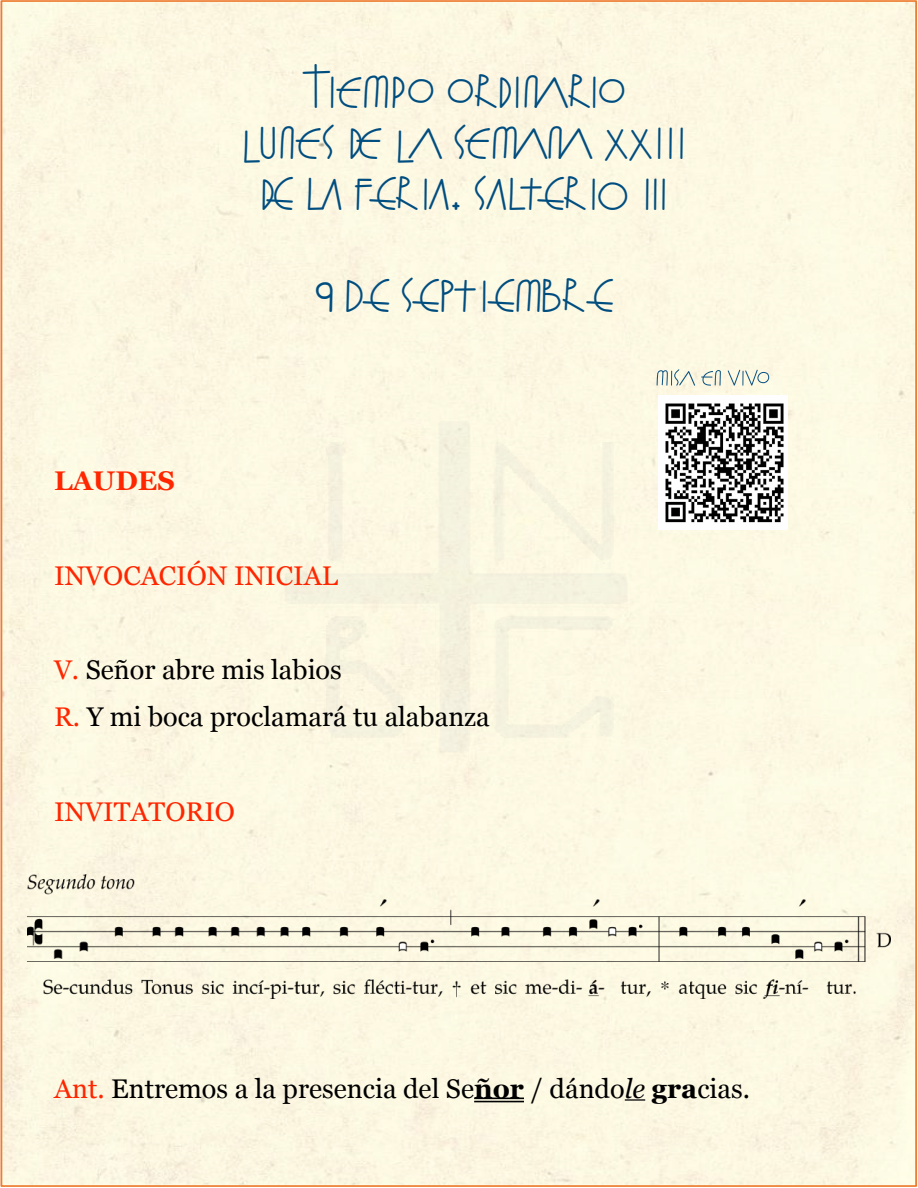
<style>
.page{position:relative;width:918px;height:1188px;background:#fff}
.page>*{position:absolute;margin:0;border:0;box-sizing:border-box;transform-origin:0 0}
.t1{font:45px/51px "Fray Gabriel";letter-spacing:-.015em;color:#004d80;text-align:center}
.t2{font:27px/47.2px "Georgia";color:#000}
.t3{font:27px "Georgia";color:#ff2600}
.t4{font:700 27px "Georgia";color:#ff2600}
.s1{color:#ff2600}
.s2{font-weight:700}
.s3{font-style:italic}
</style>
<div class="page">
<div style="left:4px;top:3px;width:910px;height:1181px;background:#fdf8e3"></div>
<img style="left:271px;top:416px;width:375px;height:355px">
<hr style="left:474px;top:1098px;width:50px;height:1px;background:#000">
<hr style="left:474px;top:1101px;width:50px;height:1px;background:#000">
<hr style="left:625px;top:1099px;width:20px;height:2px;background:#000">
<img style="left:27px;top:875px;width:864px;height:124px">
<svg style="left:657px;top:369px;width:38px;height:17px"></svg>
<svg style="left:701px;top:370px;width:20px;height:16px"></svg>
<svg style="left:728px;top:370px;width:41px;height:16px"></svg>
<img style="left:658px;top:396px;width:130px;height:134px">
<h1 class="t1" style="left:242px;top:64px;width:447px">TIEMPO ORDINARIO<br>LUNES DE LA SEMANA XXIII<br>DE LA FERIA. SALTERIO III</h1>
<p class="t4" style="left:54px;top:460px;width:122px">LAUDES</p>
<h1 class="t1" style="left:316px;top:268px;width:299px">9 DE SEPTIEMBRE</h1>
<p class="t3" style="left:54px;top:556px;width:286px">INVOCACIÓN INICIAL</p>
<p class="t2" style="left:54px;top:645px;width:437px"><span class="s1">V.</span> Señor abre mis labios<br><span class="s1">R.</span> Y mi boca proclamará tu alabanza</p>
<p class="t3" style="left:54px;top:792px;width:183px">INVITATORIO</p>
<p class="t2" style="left:54px;top:1064px;width:698px"><span class="s1">Ant.</span> Entremos a la presencia del Se<span class="s2">ñor</span> / dándo<span class="s3">le</span> <span class="s2">gra</span>cias.</p>
</div>
